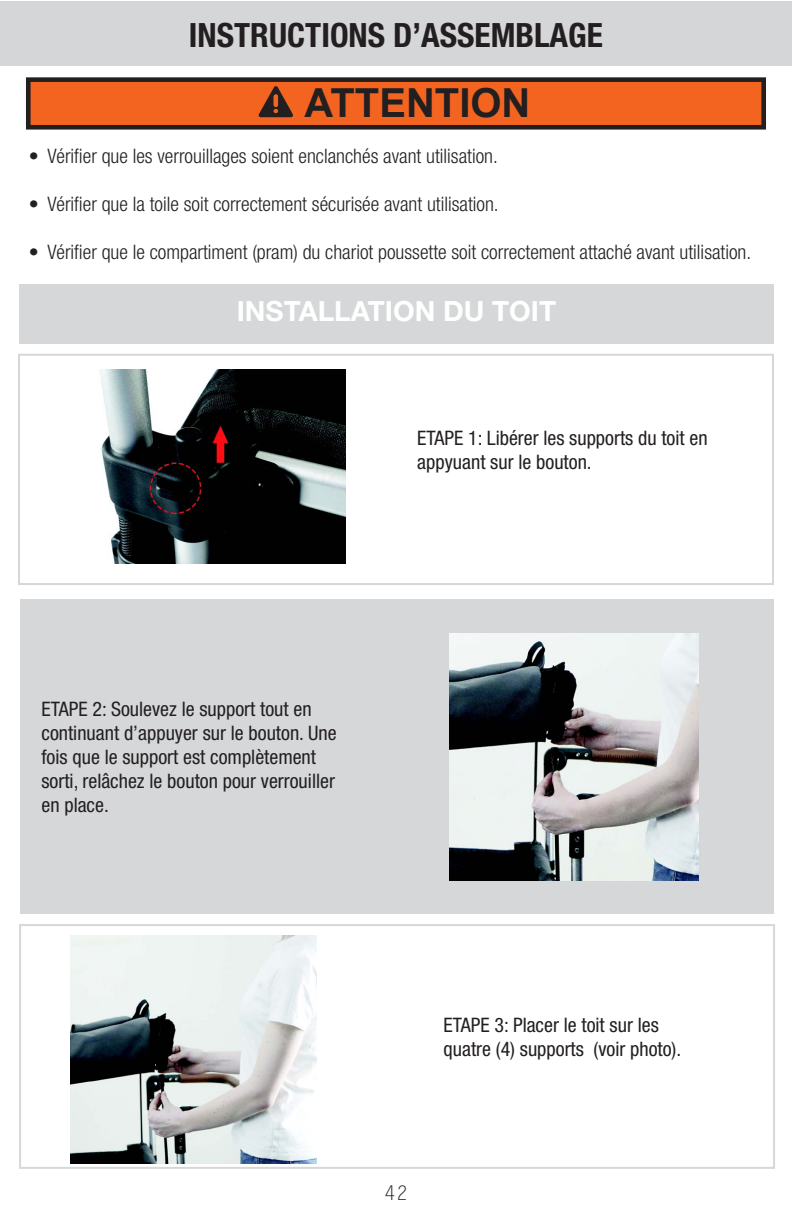
<style>
.page{position:relative;width:792px;height:1224px;background:#fff}
.page>*{position:absolute;margin:0;border:0;box-sizing:border-box;transform-origin:0 0}
.t1{font:700 40px "Arial";color:#231f20}
.t2{font:700 condensed 33.4px "Helvetica Neue LT Std";color:#231f20}
.t3{font:700 27.8px "Helvetica Neue LT Std";color:#fff}
.t4{font:condensed 20px/24px "Helvetica Neue LT Std";color:#231f20}
.t5{font:300 condensed 20px "Helvetica Neue LT Std";color:#231f20}
.t6{font:20px "Letter Gothic Std";color:#231f20}
</style>
<div class="page">
<div style="left:0;top:2px;width:792px;height:64px;background:#d5d6d8"></div>
<div style="left:19px;top:285px;width:755px;height:59px;background:#d5d7d8"></div>
<div style="left:20px;top:599px;width:754px;height:314px;background:#d5d7d8"></div>
<div style="left:18px;top:354px;width:756px;height:231px;border:2px solid #d5d7d8"></div>
<div style="left:19px;top:924px;width:756px;height:245px;border:2px solid #d5d7d8"></div>
<div style="left:28px;top:80px;width:736px;height:47px;background:#f36421"></div>
<div style="left:26px;top:77px;width:740px;height:53px;border:5px solid #231f20"></div>
<svg style="left:259px;top:86px;width:34px;height:31px"></svg>
<img style="left:71px;top:935px;width:245px;height:228px">
<img style="left:99px;top:370px;width:246px;height:194px">
<img style="left:450px;top:633px;width:249px;height:248px">
<p class="t2" style="left:189px;top:15px;width:416px">INSTRUCTIONS D’ASSEMBLAGE</p>
<p class="t1" style="left:305px;top:77px;width:227px">ATTENTION</p>
<p class="t5" style="left:29px;top:145px;width:471px">• Vérifier que les verrouillages soient enclanchés avant utilisation.</p>
<p class="t5" style="left:29px;top:193px;width:471px">• Vérifier que la toile soit correctement sécurisée avant utilisation.</p>
<p class="t5" style="left:29px;top:241px;width:724px">• Vérifier que le compartiment (pram) du chariot poussette soit correctement attaché avant utilisation.</p>
<p class="t3" style="left:237px;top:294px;width:321px">INSTALLATION DU TOIT</p>
<p class="t4" style="left:417px;top:426px;width:292px">ETAPE 1: Libérer les supports du toit en appyuant sur le bouton.</p>
<p class="t4" style="left:41px;top:696px;width:297px">ETAPE 2: Soulevez le support tout en continuant d’appuyer sur le bouton. Une fois que le support est complètement sorti, relâchez le bouton pour verrouiller en place.</p>
<p class="t4" style="left:443px;top:1013px;width:239px">ETAPE 3: Placer le toit sur les quatre (4) supports (voir photo).</p>
<p class="t6" style="left:384px;top:1181px;width:25px">42</p>
</div>
